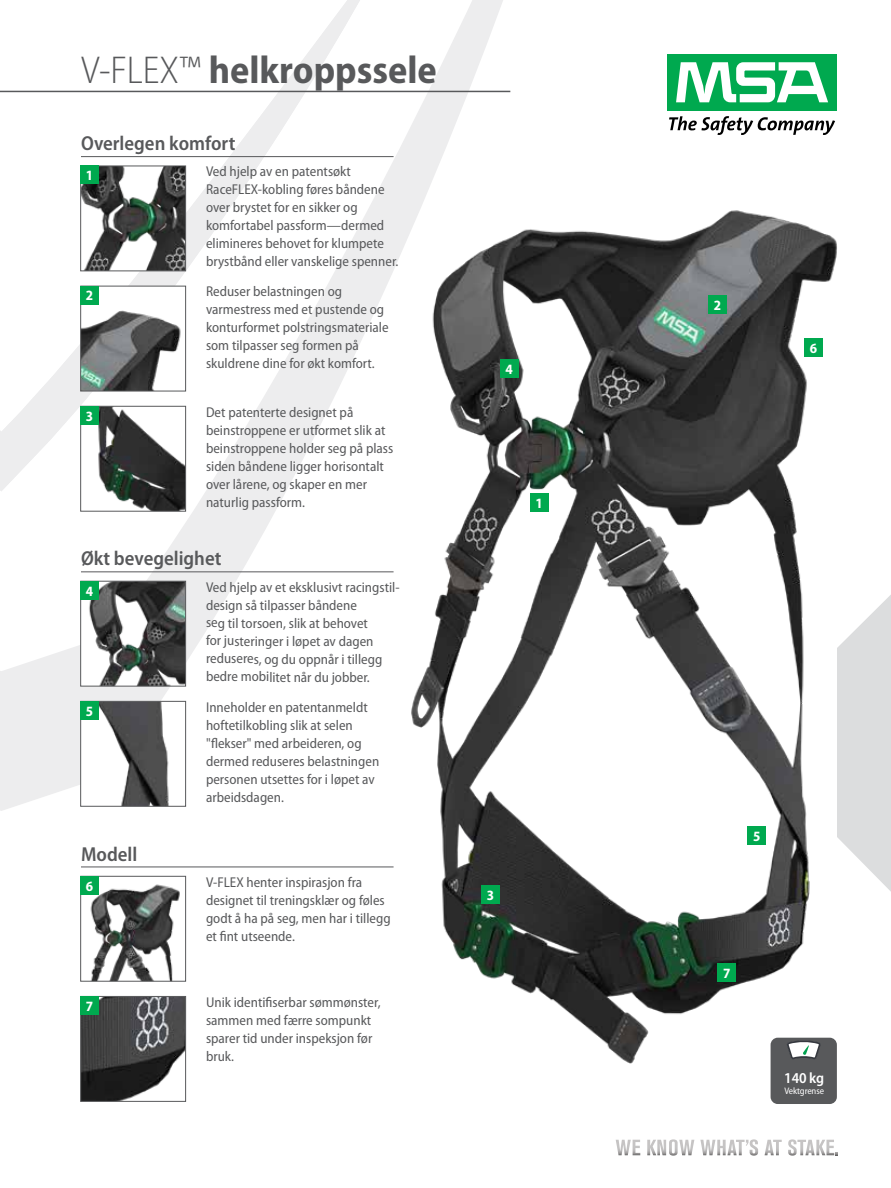
<style>
.page{position:relative;width:891px;height:1188px;background:#fff}
.page>*{position:absolute;margin:0;border:0;box-sizing:border-box;transform-origin:0 0}
.t1{font:700 semi-condensed 39px "Myriad Pro";color:#58595b}
.t2{font:600 semi-condensed 20.25px "Myriad Pro";color:#58595b}
.t3{font:600 semi-condensed 15.15px "Myriad Pro";color:#fff}
.t4{font:semi-condensed 14.25px/18px "Myriad Pro";color:#58595b}
.t5{font:700 semi-condensed 14.25px "Myriad Pro";color:#fff}
.t6{font:semi-condensed 9.45px "Myriad Pro";letter-spacing:-.01em;color:#fff}
.s1{font-weight:300}
</style>
<div class="page">
<svg style="left:0;top:0;width:510px;height:811px"></svg>
<svg style="left:0;top:0;width:360px;height:491px"></svg>
<svg style="left:853px;top:595px;width:38px;height:297px;background:#e0e1e2"></svg>
<img style="left:395px;top:179px;width:458px;height:911px">
<div style="left:667px;top:54px;width:170px;height:57px;background:#00a94f"></div>
<svg style="left:676px;top:62px;width:152px;height:40px"></svg>
<svg style="left:669px;top:116px;width:166px;height:19px"></svg>
<hr style="left:0;top:91px;width:510px;height:1px;background:#58595b">
<svg style="left:616px;top:1140px;width:24px;height:15px"></svg>
<svg style="left:647px;top:1139px;width:47px;height:17px"></svg>
<svg style="left:700px;top:1139px;width:58px;height:17px"></svg>
<svg style="left:765px;top:1140px;width:17px;height:15px"></svg>
<svg style="left:788px;top:1139px;width:50px;height:17px"></svg>
<img style="left:82px;top:168px;width:102px;height:101px">
<div style="left:80px;top:166px;width:106px;height:105px;border:1px solid #58595b"></div>
<div style="left:80px;top:166px;width:19px;height:18px;background:#00a94f"></div>
<div style="left:81px;top:286px;width:105px;height:105px;background:#fff"></div>
<img style="left:82px;top:304px;width:99px;height:85px">
<div style="left:80px;top:286px;width:106px;height:105px;border:1px solid #58595b"></div>
<div style="left:80px;top:286px;width:19px;height:18px;background:#00a94f"></div>
<img style="left:82px;top:408px;width:102px;height:102px">
<div style="left:80px;top:406px;width:106px;height:106px;border:1px solid #58595b"></div>
<div style="left:80px;top:406px;width:19px;height:19px;background:#00a94f"></div>
<div style="left:500px;top:359px;width:19px;height:19px;background:#00a94f"></div>
<div style="left:530px;top:493px;width:19px;height:19px;background:#00a94f"></div>
<div style="left:481px;top:885px;width:19px;height:19px;background:#00a94f"></div>
<div style="left:708px;top:295px;width:19px;height:19px;background:#00a94f"></div>
<div style="left:747px;top:827px;width:19px;height:18px;background:#00a94f"></div>
<div style="left:717px;top:963px;width:19px;height:19px;background:#00a94f"></div>
<div style="left:804px;top:339px;width:19px;height:18px;background:#00a94f"></div>
<hr style="left:81px;top:156px;width:313px;height:1px;background:#58595b">
<img style="left:82px;top:583px;width:102px;height:102px">
<div style="left:80px;top:581px;width:106px;height:106px;border:1px solid #58595b"></div>
<div style="left:80px;top:581px;width:19px;height:19px;background:#00a94f"></div>
<img style="left:82px;top:703px;width:102px;height:102px">
<div style="left:80px;top:701px;width:106px;height:106px;border:1px solid #58595b"></div>
<div style="left:80px;top:701px;width:19px;height:19px;background:#00a94f"></div>
<hr style="left:81px;top:571px;width:313px;height:1px;background:#58595b">
<img style="left:90px;top:884px;width:90px;height:96px">
<div style="left:80px;top:876px;width:106px;height:106px;border:1px solid #58595b"></div>
<div style="left:80px;top:876px;width:19px;height:19px;background:#00a94f"></div>
<img style="left:82px;top:998px;width:102px;height:102px">
<div style="left:80px;top:996px;width:106px;height:106px;border:1px solid #58595b"></div>
<div style="left:80px;top:996px;width:19px;height:19px;background:#00a94f"></div>
<hr style="left:81px;top:867px;width:313px;height:1px;background:#58595b">
<div style="left:771px;top:1038px;width:66px;height:66px;background:#58595b;border-radius:7px"></div>
<svg style="left:787px;top:1040px;width:34px;height:20px"></svg>
<h1 class="t1" style="left:81px;top:45px;width:357px"><span class="s1">V-FLEX™</span> helkroppssele</h1>
<h2 class="t2" style="left:81px;top:131px;width:156px">Overlegen komfort</h2>
<p class="t5" style="left:86px;top:166px;width:9px">1</p>
<p class="t4" style="left:206px;top:162px;width:194px">Ved hjelp av en patentsøkt<br>RaceFLEX-kobling føres båndene over brystet for en sikker og komfortabel passform—dermed elimineres behovet for klumpete brystbånd eller vanskelige spenner.</p>
<p class="t5" style="left:86px;top:286px;width:9px">2</p>
<p class="t4" style="left:206px;top:282px;width:184px">Reduser belastningen og varmestress med et pustende og konturformet polstringsmateriale som tilpasser seg formen på skuldrene dine for økt komfort.</p>
<p class="t5" style="left:86px;top:407px;width:9px">3</p>
<p class="t4" style="left:206px;top:403px;width:189px">Det patenterte designet på beinstroppene er utformet slik at beinstroppene holder seg på plass siden båndene ligger horisontalt over lårene, og skaper en mer naturlig passform.</p>
<h2 class="t2" style="left:81px;top:546px;width:142px">Økt bevegelighet</h2>
<p class="t5" style="left:86px;top:582px;width:9px">4</p>
<p class="t4" style="left:206px;top:578px;width:195px">Ved hjelp av et eksklusivt racingstil&shy;design så tilpasser båndene<br>seg til torsoen, slik at behovet<br>for justeringer i løpet av dagen reduseres, og du oppnår i tillegg bedre mobilitet når du jobber.</p>
<p class="t5" style="left:86px;top:702px;width:9px">5</p>
<p class="t4" style="left:206px;top:698px;width:175px">Inneholder en patentanmeldt hoftetilkobling slik at selen "flekser" med arbeideren, og dermed reduseres belastningen personen utsettes for i løpet av arbeidsdagen.</p>
<h2 class="t2" style="left:81px;top:841px;width:58px">Modell</h2>
<p class="t5" style="left:86px;top:877px;width:9px">6</p>
<p class="t4" style="left:206px;top:873px;width:186px">V-FLEX henter inspirasjon fra designet til treningsklær og føles godt å ha på seg, men har i tillegg et fint utseende.</p>
<p class="t5" style="left:86px;top:997px;width:9px">7</p>
<p class="t4" style="left:206px;top:993px;width:176px">Unik identifiserbar sømmønster, sammen med færre sompunkt sparer tid under inspeksjon før bruk.</p>
<p class="t5" style="left:506px;top:360px;width:9px">4</p>
<p class="t5" style="left:536px;top:494px;width:9px">1</p>
<p class="t5" style="left:487px;top:886px;width:9px">3</p>
<p class="t5" style="left:714px;top:296px;width:9px">2</p>
<p class="t5" style="left:810px;top:339px;width:9px">6</p>
<p class="t5" style="left:753px;top:827px;width:9px">5</p>
<p class="t5" style="left:723px;top:964px;width:9px">7</p>
<p class="t3" style="left:784px;top:1069px;width:41px">140 kg</p>
<p class="t6" style="left:784px;top:1085px;width:41px">Vektgrense</p>
</div>
